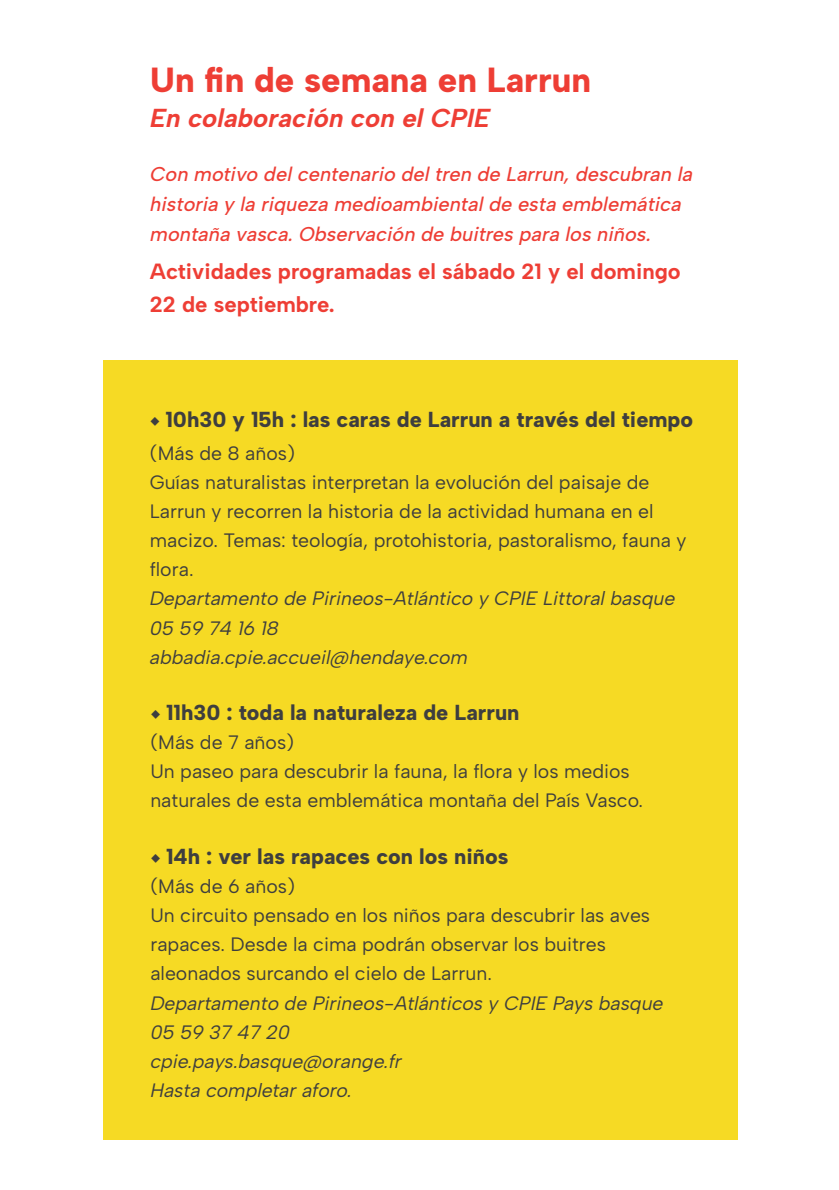
<style>
.page{position:relative;width:839px;height:1190px;background:#fff}
.page>*{position:absolute;margin:0;border:0;box-sizing:border-box;transform-origin:0 0}
.t1{font:800 34.8px "Albert Sans";color:#ee3e35}
.t2{font:italic 700 26px "Albert Sans";color:#ee3e35}
.t3{font:700 22px/32.4px "Albert Sans";color:#ee3e35}
.t4{font:800 21.8px "Albert Sans";color:#3e3e3f}
.t5{font:italic 500 20px/30px "Albert Sans";color:#ee3e35}
.t6{font:19.4px/29px "Albert Sans";color:#3e3e3f}
.t7{font:italic 19.4px "Albert Sans";color:#3e3e3f}
.s1{font-family:"Adobe Clean UX";font-weight:400}
</style>
<div class="page">
<div style="left:102px;top:359px;width:635px;height:780px;background:#f6da24"></div>
<p class="t1" style="left:150px;top:59px;width:442px">Un fin de semana en Larrun</p>
<p class="t2" style="left:150px;top:102px;width:341px">En colaboración con el CPIE</p>
<p class="t5" style="left:150px;top:159px;width:544px">Con motivo del centenario del tren de Larrun, descubran la historia y la riqueza medioambiental de esta emblemática montaña vasca. Observación de buitres para los niños.</p>
<p class="t3" style="left:150px;top:255px;width:532px">Actividades programadas el sábado 21 y el domingo<br>22 de septiembre.</p>
<p class="t4" style="left:150px;top:406px;width:544px"><span class="s1">◆</span> 10h30 y 15h : las caras de Larrun a través del tiempo</p>
<p class="t6" style="left:150px;top:438px;width:147px">(Más de 8 años)</p>
<p class="t6" style="left:150px;top:467px;width:537px">Guías naturalistas interpretan la evolución del paisaje de Larrun y recorren la historia de la actividad humana en el macizo. Temas: teología, protohistoria, pastoralismo, fauna y flora.</p>
<p class="t7" style="left:150px;top:587px;width:526px">Departamento de Pirineos-Atlántico y CPIE Littoral basque</p>
<p class="t7" style="left:150px;top:616px;width:131px">05 59 74 16 18</p>
<p class="t7" style="left:150px;top:645px;width:319px">abbadia.cpie.accueil@hendaye.com</p>
<p class="t4" style="left:150px;top:699px;width:370px"><span class="s1">◆</span> 11h30 : toda la naturaleza de Larrun</p>
<p class="t6" style="left:150px;top:728px;width:145px">(Más de 7 años)</p>
<p class="t6" style="left:150px;top:757px;width:494px">Un paseo para descubrir la fauna, la flora y los medios naturales de esta emblemática montaña del País Vasco.</p>
<p class="t4" style="left:150px;top:843px;width:359px"><span class="s1">◆</span> 14h : ver las rapaces con los niños</p>
<p class="t6" style="left:150px;top:871px;width:146px">(Más de 6 años)</p>
<p class="t6" style="left:150px;top:901px;width:501px">Un circuito pensado en los niños para descubrir las aves rapaces. Desde la cima podrán observar los buitres aleonados surcando el cielo de Larrun.</p>
<p class="t7" style="left:150px;top:991px;width:514px">Departamento de Pirineos-Atlánticos y CPIE Pays basque</p>
<p class="t7" style="left:150px;top:1020px;width:141px">05 59 37 47 20</p>
<p class="t7" style="left:150px;top:1049px;width:253px">cpie.pays.basque@orange.fr</p>
<p class="t7" style="left:150px;top:1078px;width:203px">Hasta completar aforo.</p>
</div>
